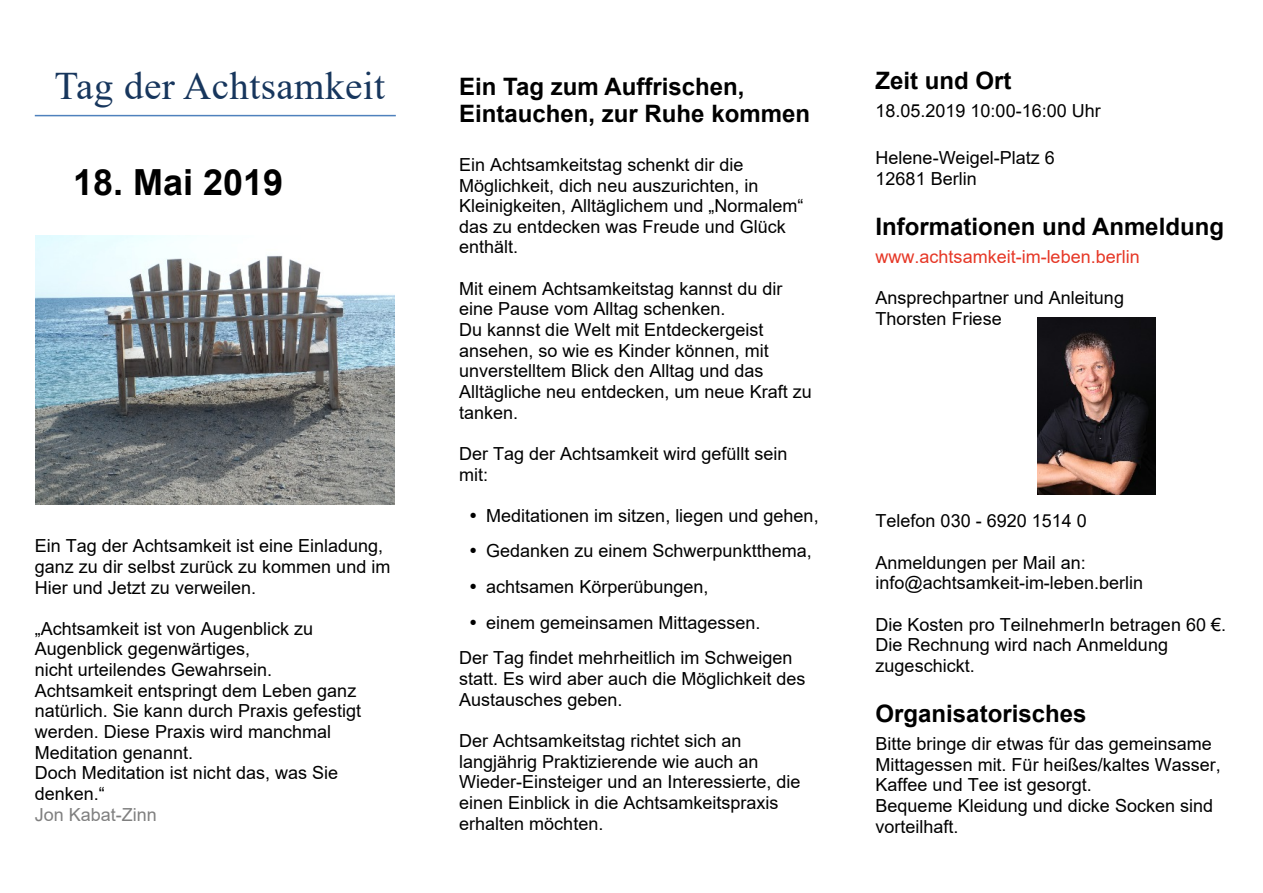
<style>
.page{position:relative;width:1263px;height:893px;background:#fff}
.page>*{position:absolute;margin:0;border:0;box-sizing:border-box;transform-origin:0 0}
.t1{font:39px "Times New Roman";letter-spacing:.01em;color:#17365d}
.t2{font:700 36px "Arial";color:#000}
.t3{font:700 24px/27.5px "Arial";color:#000}
.t4{font:18px/20.7px "Arial";color:#000}
.t5{font:18px "Arial";color:#e63726}
.t6{font:18px "Arial";color:#7f7f7f}
</style>
<div class="page">
<hr style="left:35px;top:115px;width:361px;height:1px;background:#4f81bd">
<img style="left:1037px;top:317px;width:119px;height:178px">
<img style="left:36px;top:235px;width:359px;height:269px">
<h1 class="t1" style="left:55px;top:72px;width:332px">Tag der Achtsamkeit</h1>
<h2 class="t2" style="left:73px;top:157px;width:212px">18. Mai 2019</h2>
<p class="t4" style="left:35px;top:537px;width:357px">Ein Tag der Achtsamkeit ist eine Einladung, ganz zu dir selbst zurück zu kommen und im<br>Hier und Jetzt zu verweilen.</p>
<p class="t4" style="left:35px;top:620px;width:328px">„Achtsamkeit ist von Augenblick zu<br>Augenblick gegenwärtiges,<br>nicht urteilendes Gewahrsein.<br>Achtsamkeit entspringt dem Leben ganz natürlich. Sie kann durch Praxis gefestigt werden. Diese Praxis wird manchmal<br>Meditation genannt.<br>Doch Meditation ist nicht das, was Sie denken.“</p>
<p class="t6" style="left:35px;top:807px;width:124px">Jon Kabat-Zinn</p>
<h3 class="t3" style="left:459px;top:75px;width:352px">Ein Tag zum Auffrischen,<br>Eintauchen, zur Ruhe kommen</h3>
<p class="t4" style="left:459px;top:156px;width:346px">Ein Achtsamkeitstag schenkt dir die Möglichkeit, dich neu auszurichten, in Kleinigkeiten, Alltäglichem und „Normalem“ das zu entdecken was Freude und Glück enthält.</p>
<p class="t4" style="left:459px;top:280px;width:354px">Mit einem Achtsamkeitstag kannst du dir eine Pause vom Alltag schenken.<br>Du kannst die Welt mit Entdeckergeist ansehen, so wie es Kinder können, mit unverstelltem Blick den Alltag und das Alltägliche neu entdecken, um neue Kraft zu tanken.</p>
<p class="t4" style="left:459px;top:445px;width:330px">Der Tag der Achtsamkeit wird gefüllt sein mit:</p>
<p class="t4" style="left:486px;top:507px;width:334px">Meditationen im sitzen, liegen und gehen,</p>
<p class="t4" style="left:486px;top:542px;width:327px">Gedanken zu einem Schwerpunktthema,</p>
<p class="t4" style="left:486px;top:578px;width:224px">achtsamen Körperübungen,</p>
<p class="t4" style="left:486px;top:614px;width:276px">einem gemeinsamen Mittagessen.</p>
<p class="t4" style="left:459px;top:649px;width:335px">Der Tag findet mehrheitlich im Schweigen</p>
<p class="t4" style="left:459px;top:670px;width:348px">statt. Es wird aber auch die Möglichkeit des<br>Austausches geben.</p>
<p class="t4" style="left:459px;top:732px;width:343px">Der Achtsamkeitstag richtet sich an langjährig Praktizierende wie auch an Wieder-Einsteiger und an Interessierte, die einen Einblick in die Achtsamkeitspraxis erhalten möchten.</p>
<h3 class="t3" style="left:875px;top:69px;width:137px">Zeit und Ort</h3>
<p class="t4" style="left:875px;top:100px;width:227px">18.05.2019 10:00-16:00 Uhr</p>
<p class="t4" style="left:875px;top:149px;width:181px">Helene-Weigel-Platz 6<br>12681 Berlin</p>
<h3 class="t3" style="left:875px;top:215px;width:350px">Informationen und Anmeldung</h3>
<p class="t5" style="left:875px;top:250px;width:266px">www.achtsamkeit-im-leben.berlin</p>
<p class="t4" style="left:875px;top:289px;width:250px">Ansprechpartner und Anleitung<br>Thorsten Friese</p>
<p class="t4" style="left:875px;top:512px;width:213px">Telefon 030 - 6920 1514 0</p>
<p class="t4" style="left:875px;top:554px;width:269px">Anmeldungen per Mail an: info@achtsamkeit-im-leben.berlin</p>
<p class="t4" style="left:875px;top:616px;width:352px">Die Kosten pro TeilnehmerIn betragen 60 €.<br>Die Rechnung wird nach Anmeldung zugeschickt.</p>
<h3 class="t3" style="left:875px;top:702px;width:212px">Organisatorisches</h3>
<p class="t4" style="left:875px;top:735px;width:347px">Bitte bringe dir etwas für das gemeinsame Mittagessen mit. Für heißes/kaltes Wasser, Kaffee und Tee ist gesorgt.<br>Bequeme Kleidung und dicke Socken sind vorteilhaft.</p>
</div>
